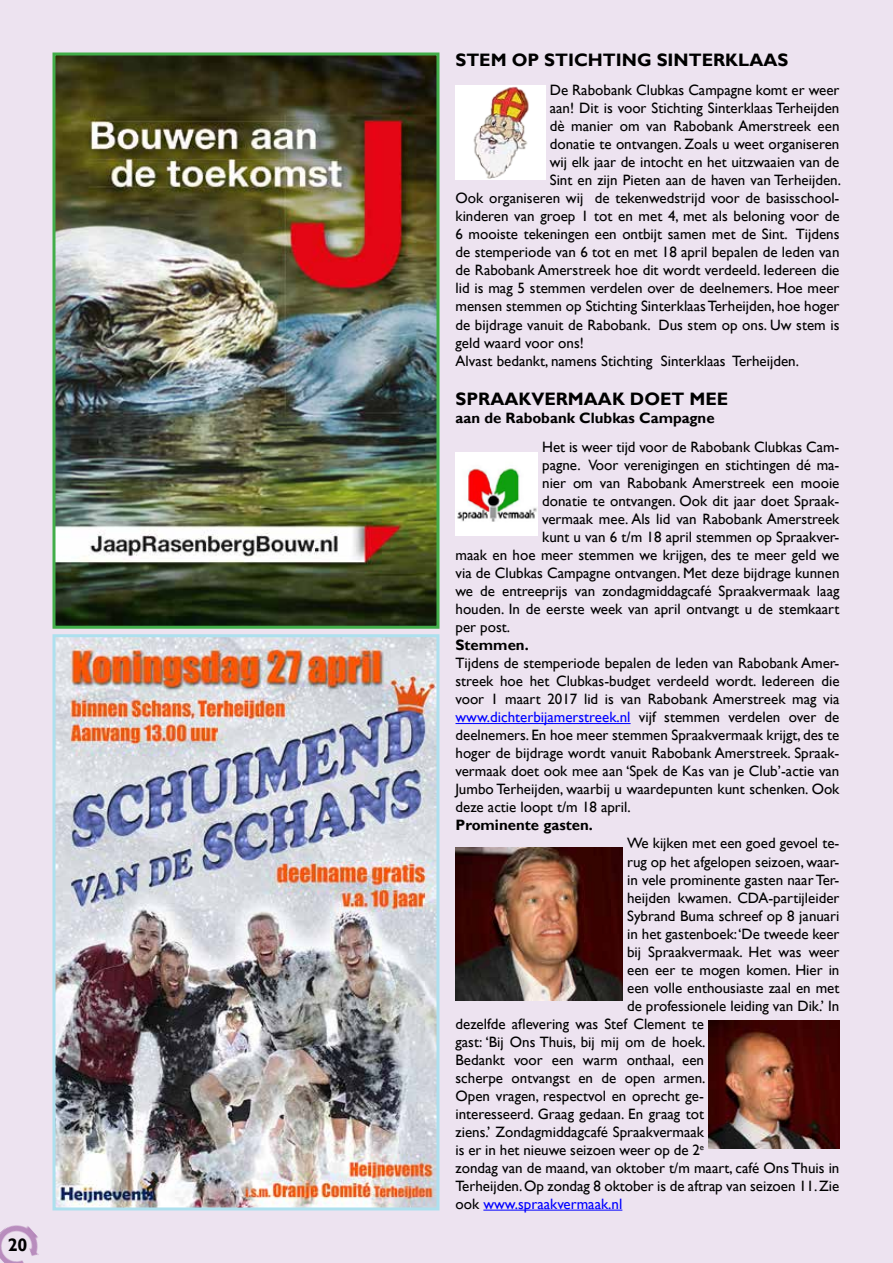
<style>
.page{position:relative;width:893px;height:1263px;background:#ede3f0}
.page>*{position:absolute;margin:0;border:0;box-sizing:border-box;transform-origin:0 0}
.t1{font:700 18px "Gill Sans";color:#000}
.t2{font:15px/18px "Gill Sans";color:#000;text-align:justify}
.t3{font:700 15px "Gill Sans";color:#000}
.t4{font:15px "Gill Sans";color:#00f}
.s1{color:#00f}
.s2{color:#000}
</style>
<div class="page">
<img style="left:0;top:1225px;width:39px;height:38px">
<hr style="left:455px;top:723px;width:176px;height:1px;background:#00f">
<hr style="left:483px;top:1210px;width:139px;height:1px;background:#00f">
<img style="left:56px;top:56px;width:379px;height:569px">
<div style="left:52px;top:52px;width:387px;height:577px;border:3px solid #41ad49"></div>
<img style="left:56px;top:638px;width:379px;height:568px">
<div style="left:52px;top:634px;width:387px;height:576px;border:3px solid #ade0ee"></div>
<img style="left:455px;top:847px;width:168px;height:153px">
<img style="left:708px;top:1020px;width:131px;height:128px">
<img style="left:455px;top:453px;width:83px;height:83px">
<img style="left:455px;top:85px;width:91px;height:95px">
<p class="t1" style="left:8px;top:1234px;width:21px">20</p>
<p class="t1" style="left:455px;top:50px;width:334px">STEM OP STICHTING SINTERKLAAS</p>
<p class="t2" style="left:550px;top:82px;width:291px">De Rabobank Clubkas Campagne komt er weer</p>
<p class="t2" style="left:550px;top:100px;width:291px">aan! Dit is voor Stichting Sinterklaas Terheijden</p>
<p class="t2" style="left:550px;top:118px;width:291px">dè manier om van Rabobank Amerstreek een</p>
<p class="t2" style="left:550px;top:136px;width:291px">donatie te ontvangen. Zoals u weet organiseren</p>
<p class="t2" style="left:550px;top:154px;width:291px">wij elk jaar de intocht en het uitzwaaien van de</p>
<p class="t2" style="left:550px;top:172px;width:293px">Sint en zijn Pieten aan de haven van Terheijden.</p>
<p class="t2" style="left:455px;top:190px;width:385px">Ook organiseren wij de tekenwedstrijd voor de basisschool-</p>
<p class="t2" style="left:455px;top:208px;width:385px">kinderen van groep 1 tot en met 4, met als beloning voor de</p>
<p class="t2" style="left:455px;top:226px;width:385px">6 mooiste tekeningen een ontbijt samen met de Sint. Tijdens</p>
<p class="t2" style="left:455px;top:244px;width:385px">de stemperiode van 6 tot en met 18 april bepalen de leden van</p>
<p class="t2" style="left:455px;top:262px;width:385px">de Rabobank Amerstreek hoe dit wordt verdeeld. Iedereen die</p>
<p class="t2" style="left:455px;top:280px;width:385px">lid is mag 5 stemmen verdelen over de deelnemers. Hoe meer</p>
<p class="t2" style="left:455px;top:298px;width:385px">mensen stemmen op Stichting Sinterklaas Terheijden, hoe hoger</p>
<p class="t2" style="left:455px;top:316px;width:385px">de bijdrage vanuit de Rabobank. Dus stem op ons. Uw stem is</p>
<p class="t2" style="left:455px;top:334px;width:130px">geld waard voor ons!</p>
<p class="t2" style="left:455px;top:352px;width:345px">Alvast bedankt, namens Stichting Sinterklaas Terheijden.</p>
<p class="t1" style="left:455px;top:388px;width:274px">SPRAAKVERMAAK DOET MEE</p>
<p class="t3" style="left:455px;top:409px;width:261px">aan de Rabobank Clubkas Campagne</p>
<p class="t2" style="left:542px;top:438px;width:299px">Het is weer tijd voor de Rabobank Clubkas Cam-</p>
<p class="t2" style="left:542px;top:456px;width:299px">pagne. Voor verenigingen en stichtingen dé ma-</p>
<p class="t2" style="left:542px;top:474px;width:299px">nier om van Rabobank Amerstreek een mooie</p>
<p class="t2" style="left:542px;top:492px;width:299px">donatie te ontvangen. Ook dit jaar doet Spraak-</p>
<p class="t2" style="left:542px;top:510px;width:299px">vermaak mee. Als lid van Rabobank Amerstreek</p>
<p class="t2" style="left:542px;top:528px;width:299px">kunt u van 6 t/m 18 april stemmen op Spraakver-</p>
<p class="t2" style="left:455px;top:546px;width:385px">maak en hoe meer stemmen we krijgen, des te meer geld we</p>
<p class="t2" style="left:455px;top:564px;width:385px">via de Clubkas Campagne ontvangen. Met deze bijdrage kunnen</p>
<p class="t2" style="left:455px;top:582px;width:385px">we de entreeprijs van zondagmiddagcafé Spraakvermaak laag</p>
<p class="t2" style="left:455px;top:600px;width:385px">houden. In de eerste week van april ontvangt u de stemkaart</p>
<p class="t2" style="left:455px;top:618px;width:56px">per post.</p>
<p class="t3" style="left:455px;top:636px;width:75px">Stemmen.</p>
<p class="t2" style="left:455px;top:654px;width:385px">Tijdens de stemperiode bepalen de leden van Rabobank Amer&shy;streek hoe het Clubkas-budget verdeeld wordt. Iedereen die voor 1 maart 2017 lid is van Rabobank Amerstreek mag via <span class="s1">www.dichterbijamerstreek.nl</span> vijf stemmen verdelen over de deelnemers. En hoe meer stemmen Spraakvermaak krijgt, des te hoger de bijdrage wordt vanuit Rabobank Amerstreek. Spraak&shy;vermaak doet ook mee aan ‘Spek de Kas van je Club’-actie van Jumbo Terheijden, waarbij u waardepunten kunt schenken. Ook deze actie loopt t/m 18 april.</p>
<p class="t3" style="left:455px;top:816px;width:139px">Prominente gasten.</p>
<p class="t2" style="left:627px;top:835px;width:214px">We kijken met een goed gevoel te-</p>
<p class="t2" style="left:627px;top:853px;width:214px">rug op het afgelopen seizoen, waar-</p>
<p class="t2" style="left:627px;top:871px;width:214px">in vele prominente gasten naar Ter-</p>
<p class="t2" style="left:627px;top:889px;width:214px">heijden kwamen. CDA-partijleider</p>
<p class="t2" style="left:627px;top:907px;width:214px">Sybrand Buma schreef op 8 januari</p>
<p class="t2" style="left:627px;top:925px;width:214px">in het gastenboek: ‘De tweede keer</p>
<p class="t2" style="left:627px;top:943px;width:214px">bij Spraakvermaak. Het was weer</p>
<p class="t2" style="left:627px;top:961px;width:214px">een eer te mogen komen. Hier in</p>
<p class="t2" style="left:627px;top:979px;width:214px">een volle enthousiaste zaal en met</p>
<p class="t2" style="left:627px;top:997px;width:214px">de professionele leiding van Dik.’ In</p>
<p class="t2" style="left:455px;top:1015px;width:250px">dezelfde aflevering was Stef Clement te</p>
<p class="t2" style="left:455px;top:1033px;width:252px">gast: ‘Bij Ons Thuis, bij mij om de hoek.</p>
<p class="t2" style="left:455px;top:1051px;width:250px">Bedankt voor een warm onthaal, een</p>
<p class="t2" style="left:455px;top:1069px;width:252px">scherpe ontvangst en de open armen.</p>
<p class="t2" style="left:455px;top:1087px;width:250px">Open vragen, respectvol en oprecht ge-</p>
<p class="t2" style="left:455px;top:1105px;width:250px">ïnteresseerd. Graag gedaan. En graag tot</p>
<p class="t2" style="left:455px;top:1123px;width:250px">ziens.’ Zondagmiddagcafé Spraakvermaak</p>
<p class="t2" style="left:455px;top:1141px;width:250px">is er in het nieuwe seizoen weer op de 2<sup>e</sup></p>
<p class="t2" style="left:455px;top:1159px;width:385px">zondag van de maand, van oktober t/m maart, café Ons Thuis in</p>
<p class="t2" style="left:455px;top:1177px;width:385px">Terheijden. Op zondag 8 oktober is de aftrap van seizoen 11. Zie</p>
<p class="t4" style="left:455px;top:1195px;width:168px"><span class="s2">ook</span> www.spraakvermaak.nl</p>
</div>
